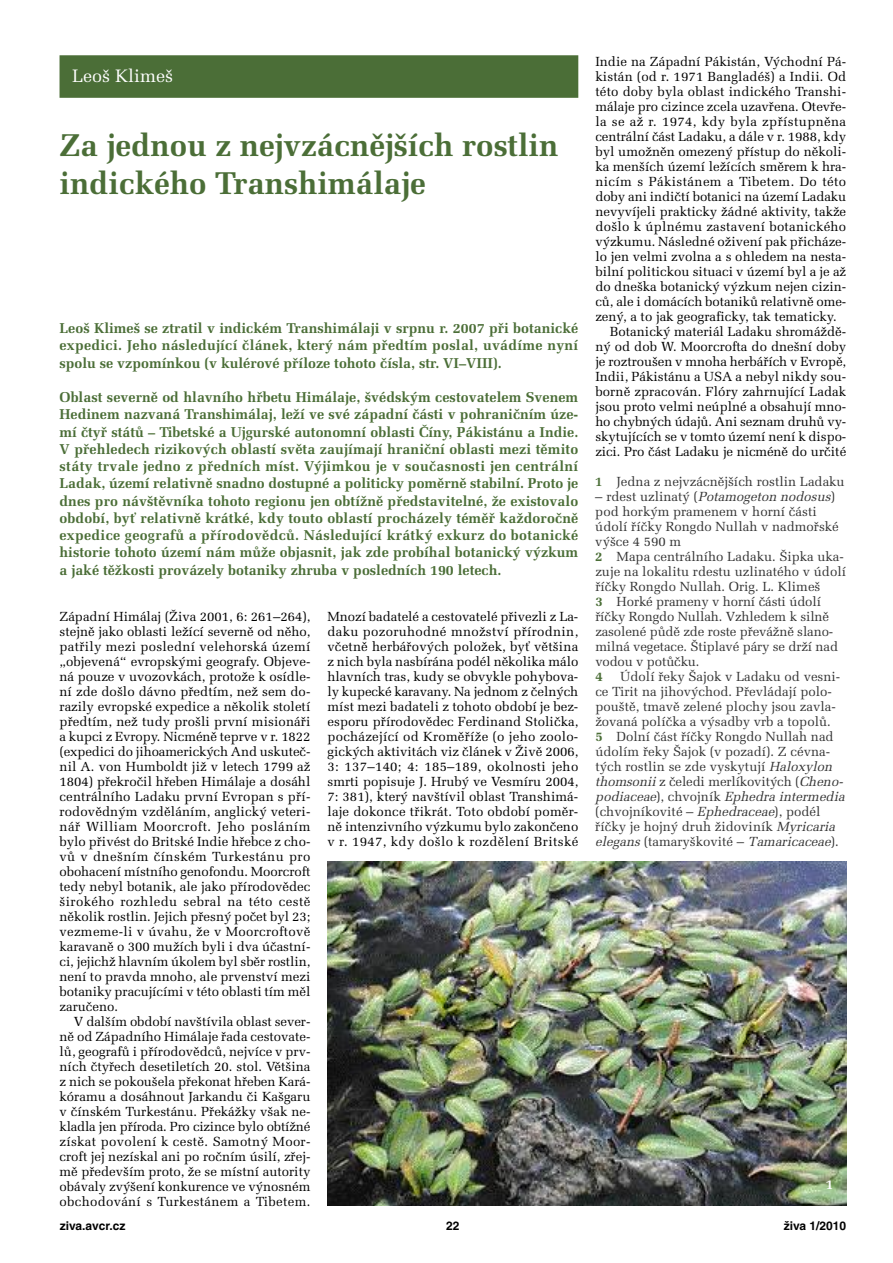
<style>
.page{position:relative;width:893px;height:1263px;background:#fff}
.page>*{position:absolute;margin:0;border:0;box-sizing:border-box;transform-origin:0 0}
.t1{font:700 31.5px/37.5px "Melior CE";color:#4b6e37}
.t2{font:18px "Melior CE";color:#fff}
.t3{font:700 14.25px/17.2px "Melior CE";color:#4b6e37;text-align:justify}
.t4{font:700 13.5px "Melior CE";color:#fff}
.t5{font:13.2px/15px "Melior CE";color:#000;text-align:justify}
.t6{font:13.2px/15px "Melior CE";color:#333}
.t7{font:13.2px "Melior CE";letter-spacing:.03em;color:#000}
.t8{font:13.2px "Melior CE";letter-spacing:.02em;color:#000}
.t9{font:700 13.2px "Melior CE";color:#4b6e37}
.t10{font:700 12px "Helvetica CE";color:#000}
.s1{font-weight:700;color:#4b6e37}
.s2{font-style:italic}
</style>
<div class="page">
<img style="left:327px;top:861px;width:519px;height:344px">
<div style="left:60px;top:55px;width:518px;height:43px;background:#4b6e37"></div>
<h2 class="t2" style="left:72px;top:70px;width:102px">Leoš Klimeš</h2>
<h1 class="t1" style="left:60px;top:130px;width:500px">Za jednou z nejvzácnějších rostlin indického Transhimálaje</h1>
<p class="t3" style="left:60px;top:321px;width:520px">Leoš Klimeš se ztratil v indickém Transhimálaji v srpnu r. 2007 při botanické expedici. Jeho následující článek, který nám předtím poslal, uvádíme nyní spolu se vzpomínkou (v kulérové příloze tohoto čísla, str. VI–VIII).</p>
<p class="t3" style="left:60px;top:390px;width:520px">Oblast severně od hlavního hřbetu Himálaje, švédským cestovatelem Svenem Hedinem nazvaná Transhimálaj, leží ve své západní části v pohraničním úze&shy;mí čtyř států – Tibetské a Ujgurské autonomní oblasti Číny, Pákistánu a Indie.<br>V přehledech rizikových oblastí světa zaujímají hraniční oblasti mezi těmito státy trvale jedno z předních míst. Výjimkou je v současnosti jen centrální Ladak, území relativně snadno dostupné a politicky poměrně stabilní. Proto je dnes pro návštěvníka tohoto regionu jen obtížně představitelné, že existovalo období, byť relativně krátké, kdy touto oblastí procházely téměř každoročně expedice geografů a přírodovědců. Následující krátký exkurz do botanické historie tohoto území nám může objasnit, jak zde probíhal botanický výzkum a jaké těžkosti provázely botaniky zhruba v posledních 190 letech.</p>
<p class="t5" style="left:60px;top:611px;width:252px">Západní Himálaj (Živa 2001, 6: 261–264), stejně jako oblasti ležící severně od něho, patřily mezi poslední velehorská území „objevená“ evropskými geografy. Objeve&shy;ná pouze v uvozovkách, protože k osídle&shy;ní zde došlo dávno předtím, než sem do&shy;razily evropské expedice a několik století předtím, než tudy prošli první misionáři a kupci z Evropy. Nicméně teprve v r. 1822 (expedici do jihoamerických And uskuteč&shy;nil A. von Humboldt již v letech 1799 až 1804) překročil hřeben Himálaje a dosáhl centrálního Ladaku první Evropan s pří&shy;rodovědným vzděláním, anglický veteri&shy;nář William Moorcroft. Jeho posláním bylo přivést do Britské Indie hřebce z cho&shy;vů v dnešním čínském Turkestánu pro obohacení místního genofondu. Moorcroft tedy nebyl botanik, ale jako přírodovědec širokého rozhledu sebral na této cestě několik rostlin. Jejich přesný počet byl 23; vezmeme-li v úvahu, že v Moorcroftově karavaně o 300 mužích byli i dva účastní&shy;ci, jejichž hlavním úkolem byl sběr rostlin, není to pravda mnoho, ale prvenství mezi botaniky pracujícími v této oblasti tím měl zaručeno.</p>
<p class="t5" style="left:60px;top:1016px;width:252px;text-indent:14px">V dalším období navštívila oblast sever&shy;ně od Západního Himálaje řada cestovate&shy;lů, geografů i přírodovědců, nejvíce v prv&shy;ních čtyřech desetiletích 20. stol. Většina z nich se pokoušela překonat hřeben Kará&shy;kóramu a dosáhnout Jarkandu či Kašgaru v čínském Turkestánu. Překážky však ne&shy;kladla jen příroda. Pro cizince bylo obtížné získat povolení k cestě. Samotný Moor&shy;croft jej nezískal ani po ročním úsilí, zřej&shy;mě především proto, že se místní autority obávaly zvýšení konkurence ve výnosném obchodování s Turkestánem a Tibetem.</p>
<p class="t5" style="left:327px;top:611px;width:252px">Mnozí badatelé a cestovatelé přivezli z La&shy;daku pozoruhodné množství přírodnin, včetně herbářových položek, byť většina z nich byla nasbírána podél několika málo hlavních tras, kudy se obvykle pohybova&shy;ly kupecké karavany. Na jednom z čelných míst mezi badateli z tohoto období je bez&shy;esporu přírodovědec Ferdinand Stolička, pocházející od Kroměříže (o jeho zoolo&shy;gických aktivitách viz článek v Živě 2006, 3: 137–140; 4: 185–189, okolnosti jeho smrti popisuje J. Hrubý ve Vesmíru 2004, 7: 381), který navštívil oblast Transhimá&shy;laje dokonce třikrát. Toto období poměr&shy;ně intenzivního výzkumu bylo zakončeno v r. 1947, kdy došlo k rozdělení Britské</p>
<p class="t5" style="left:595px;top:56px;width:252px">Indie na Západní Pákistán, Východní Pá-</p>
<p class="t5" style="left:595px;top:71px;width:252px">kistán (od r. 1971 Bangladéš) a Indii. Od</p>
<p class="t5" style="left:595px;top:86px;width:252px">této doby byla oblast indického Transhi-</p>
<p class="t5" style="left:595px;top:101px;width:252px">málaje pro cizince zcela uzavřena. Otevře-</p>
<p class="t7" style="left:595px;top:117px;width:252px">la se až r. 1974, kdy byla zpřístupněna</p>
<p class="t5" style="left:595px;top:131px;width:252px">centrální část Ladaku, a dále v r. 1988, kdy</p>
<p class="t5" style="left:595px;top:146px;width:252px">byl umožněn omezený přístup do několi-</p>
<p class="t5" style="left:595px;top:161px;width:252px">ka menších území ležících směrem k hra-</p>
<p class="t7" style="left:595px;top:177px;width:252px">nicím s Pákistánem a Tibetem. Do této</p>
<p class="t5" style="left:595px;top:191px;width:252px">doby ani indičtí botanici na území Ladaku</p>
<p class="t5" style="left:595px;top:206px;width:252px">nevyvíjeli prakticky žádné aktivity, takže</p>
<p class="t8" style="left:595px;top:222px;width:252px">došlo k úplnému zastavení botanického</p>
<p class="t5" style="left:595px;top:236px;width:252px">výzkumu. Následné oživení pak přicháze-</p>
<p class="t5" style="left:595px;top:251px;width:252px">lo jen velmi zvolna a s ohledem na nesta-</p>
<p class="t5" style="left:595px;top:266px;width:252px">bilní politickou situaci v území byl a je až</p>
<p class="t5" style="left:595px;top:281px;width:252px">do dneška botanický výzkum nejen cizin-</p>
<p class="t5" style="left:595px;top:296px;width:252px">ců, ale i domácích botaniků relativně ome-</p>
<p class="t5" style="left:595px;top:311px;width:243px">zený, a to jak geograficky, tak tematicky.</p>
<p class="t5" style="left:610px;top:326px;width:238px">Botanický materiál Ladaku shromáždě-</p>
<p class="t5" style="left:595px;top:341px;width:252px">ný od dob W. Moorcrofta do dnešní doby</p>
<p class="t5" style="left:595px;top:356px;width:252px">je roztroušen v mnoha herbářích v Evropě,</p>
<p class="t5" style="left:595px;top:371px;width:252px">Indii, Pákistánu a USA a nebyl nikdy sou-</p>
<p class="t5" style="left:595px;top:386px;width:252px">borně zpracován. Flóry zahrnující Ladak</p>
<p class="t5" style="left:595px;top:401px;width:252px">jsou proto velmi neúplné a obsahují mno-</p>
<p class="t5" style="left:595px;top:416px;width:252px">ho chybných údajů. Ani seznam druhů vy-</p>
<p class="t5" style="left:595px;top:431px;width:252px">skytujících se v tomto území není k dispo-</p>
<p class="t5" style="left:595px;top:446px;width:252px">zici. Pro část Ladaku je nicméně do určité</p>
<p class="t6" style="left:595px;top:476px;width:251px"><span class="s1">1</span> Jedna z nejvzácnějších rostlin Ladaku</p>
<p class="t6" style="left:595px;top:491px;width:252px">– r d e s t u z l i n atý ( <span class="s2">Potamogeton nodosus</span>) pod horkým pramenem v horní části údolí říčky Rongdo Nullah v nadmořské výšce 4 590 m<br><span class="s1">2</span> Mapa centrálního Ladaku. Šipka uka&shy;zuje na lokalitu rdestu uzlinatého v údolí říčky Rongdo Nullah. Orig. L. Klimeš<br><span class="s1">3</span> Horké prameny v horní části údolí říčky Rongdo Nullah. Vzhledem k silně zasolené půdě zde roste převážně slano&shy;milná vegetace. Štiplavé páry se drží nad vodou v potůčku.</p>
<p class="t9" style="left:595px;top:672px;width:9px">4</p>
<p class="t6" style="left:595px;top:671px;width:253px;text-indent:25px">Údolí řeky Šajok v Ladaku od vesni&shy;ce Tirit na jihovýchod. Převládají polo&shy;pouště, tmavě zelené plochy jsou zavla&shy;žovaná políčka a výsadby vrb a topolů.<br><span class="s1">5</span> Dolní část říčky Rongdo Nullah nad údolím řeky Šajok (v pozadí). Z cévna&shy;tých rostlin se zde vyskytují <span class="s2">Haloxylon thomsonii</span>z čeledi merlíkovitých (<span class="s2">Cheno&shy;podiaceae</span>) , c h v o j n í k <span class="s2">Ephedra intermedia </span>(chvojníkovité – <span class="s2">Ephedraceae</span>), podél říčky je hojný druh židoviník <span class="s2">Myricaria elegans</span> ( t a m a r y š k o v i t é – <span class="s2">Tamaricaceae</span>) .</p>
<p class="t4" style="left:826px;top:1180px;width:9px">1</p>
<p class="t10" style="left:60px;top:1221px;width:67px">ziva.avcr.cz</p>
<p class="t10" style="left:446px;top:1221px;width:15px">22</p>
<p class="t10" style="left:784px;top:1221px;width:64px">živa 1/2010</p>
</div>
